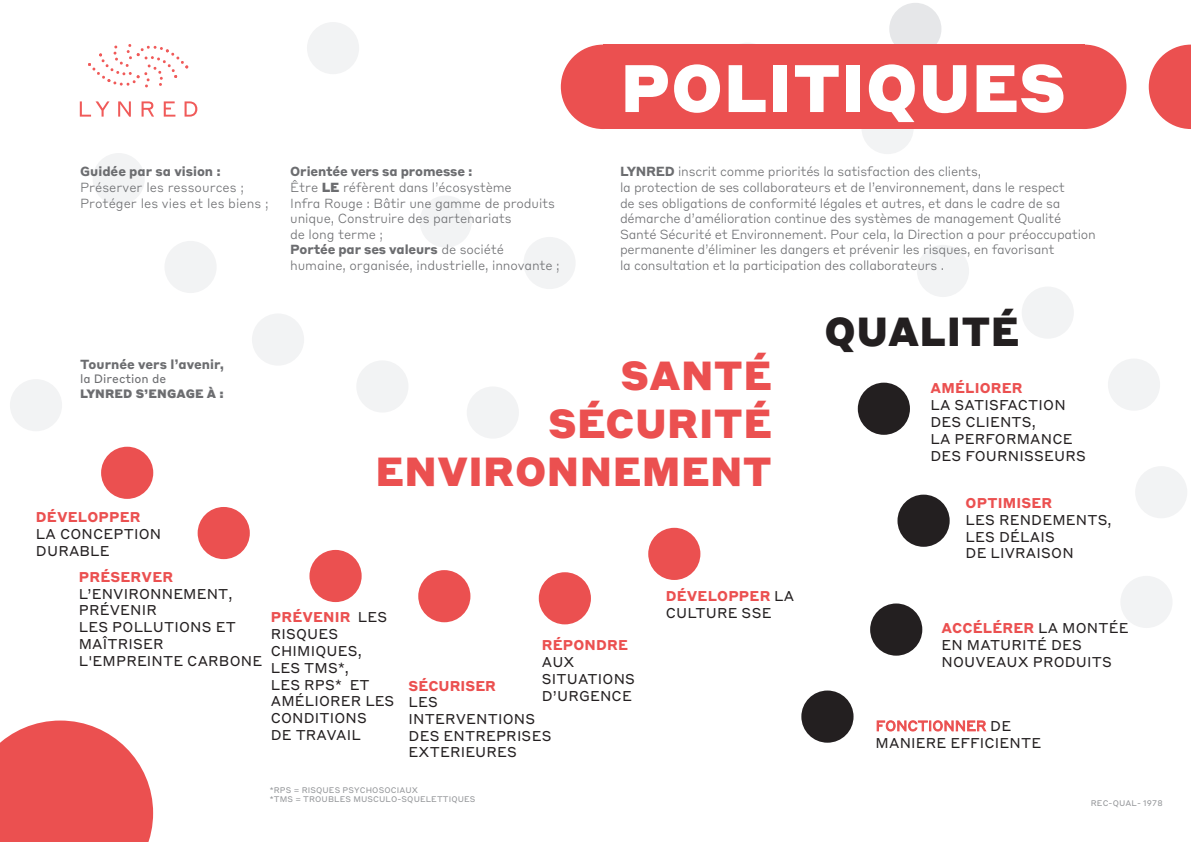
<style>
.page{position:relative;width:1191px;height:842px;background:#fff}
.page>*{position:absolute;margin:0;border:0;box-sizing:border-box;transform-origin:0 0}
.t1{font:900 66px "Styrene B";letter-spacing:.01em;color:#fff}
.t2{font:900 40px/48px "Styrene B";letter-spacing:.01em;color:#eb5050;text-align:right}
.t3{font:900 40px "Styrene B";letter-spacing:.01em;color:#231f20}
.t4{font:14px/16.8px "Styrene B";letter-spacing:.01em;color:#231f20}
.t5{font:300 13px/15.6px "Styrene B";letter-spacing:-.02em;color:#6c6d70}
.t6{font:300 13px/15.6px "Styrene B";color:#6c6d70}
.t7{font:700 13px "Styrene B";color:#6c6d70}
.t8{font:900 12px/14.4px "Styrene B";letter-spacing:.01em;color:#6c6d70}
.t9{font:8px/9.2px "Styrene B";letter-spacing:.01em;color:#939598}
.s1{font-weight:700}
.s2{font-weight:900}
.s3{font-weight:400}
.s4{font-weight:700;color:#eb5050}
.s5{color:#eb5050}
</style>
<div class="page">
<div style="left:1042px;top:45px;width:84px;height:84px;background:#eb5050;border-radius:50%"></div>
<svg style="left:1148px;top:45px;width:43px;height:84px"></svg>
<div style="left:561px;top:45px;width:84px;height:84px;background:#eb5050;border-radius:50%"></div>
<div style="left:889px;top:3px;width:52px;height:52px;background:#e6e7e9;border-radius:50%"></div>
<div style="left:467px;top:386px;width:52px;height:53px;background:#f2f3f4;border-radius:50%"></div>
<div style="left:356px;top:360px;width:52px;height:53px;background:#f2f3f4;border-radius:50%"></div>
<div style="left:252px;top:313px;width:52px;height:53px;background:#f2f3f4;border-radius:50%"></div>
<div style="left:164px;top:241px;width:53px;height:52px;background:#f2f3f4;border-radius:50%"></div>
<div style="left:523px;top:237px;width:52px;height:52px;background:#f2f3f4;border-radius:50%"></div>
<div style="left:420px;top:196px;width:52px;height:52px;background:#f2f3f4;border-radius:50%"></div>
<div style="left:917px;top:245px;width:52px;height:52px;background:#f2f3f4;border-radius:50%"></div>
<div style="left:861px;top:102px;width:52px;height:52px;background:#f2f3f4;border-radius:50%"></div>
<div style="left:1021px;top:287px;width:52px;height:52px;background:#f2f3f4;border-radius:50%"></div>
<div style="left:1107px;top:359px;width:53px;height:52px;background:#f2f3f4;border-radius:50%"></div>
<div style="left:1135px;top:466px;width:52px;height:52px;background:#f2f3f4;border-radius:50%"></div>
<div style="left:1120px;top:576px;width:52px;height:52px;background:#f2f3f4;border-radius:50%"></div>
<div style="left:307px;top:22px;width:52px;height:52px;background:#f2f3f4;border-radius:50%"></div>
<div style="left:93px;top:153px;width:52px;height:52px;background:#f2f3f4;border-radius:50%"></div>
<div style="left:10px;top:379px;width:52px;height:52px;background:#f2f3f4;border-radius:50%"></div>
<div style="left:648px;top:528px;width:52px;height:52px;background:#eb5050;border-radius:50%"></div>
<div style="left:539px;top:572px;width:52px;height:52px;background:#eb5050;border-radius:50%"></div>
<div style="left:418px;top:570px;width:52px;height:52px;background:#eb5050;border-radius:50%"></div>
<div style="left:309px;top:550px;width:53px;height:52px;background:#eb5050;border-radius:50%"></div>
<div style="left:198px;top:507px;width:52px;height:52px;background:#eb5050;border-radius:50%"></div>
<div style="left:101px;top:447px;width:52px;height:52px;background:#eb5050;border-radius:50%"></div>
<div style="left:857px;top:383px;width:53px;height:52px;background:#231f20;border-radius:50%"></div>
<div style="left:897px;top:495px;width:52px;height:52px;background:#231f20;border-radius:50%"></div>
<div style="left:870px;top:603px;width:52px;height:53px;background:#231f20;border-radius:50%"></div>
<div style="left:801px;top:690px;width:52px;height:53px;background:#231f20;border-radius:50%"></div>
<div style="left:603px;top:45px;width:481px;height:84px;background:#eb5050"></div>
<svg style="left:80px;top:101px;width:117px;height:16px"></svg>
<svg style="left:88px;top:44px;width:100px;height:43px"></svg>
<svg style="left:0;top:720px;width:153px;height:122px;background:#ed6666"></svg>
<p class="t1" style="left:620px;top:31px;width:447px">POLITIQUES</p>
<p class="t6" style="left:80px;top:163px;width:190px"><span class="s1">Guidée par sa vision :<br></span>Préserver les ressources ;<br>Protéger les vies et les biens ;</p>
<p class="t5" style="left:620px;top:163px;width:477px"><span class="s1">LYNRED</span> inscrit comme priorités la satisfaction des clients,<br>la protection de ses collaborateurs et de l’environnement, dans le respect<br>de ses obligations de conformité légales et autres, et dans le cadre de sa démarche d’amélioration continue des systèmes de management Qualité Santé Sécurité et Environnement. Pour cela, la Direction a pour préoccupation permanente d’éliminer les dangers et prévenir les risques, en favorisant<br>la consultation et la participation des collaborateurs .</p>
<p class="t5" style="left:290px;top:163px;width:271px"><span class="s1">Orientée vers sa promesse :<br></span>Être <span class="s2">LE</span> réfèrent dans l’écosystème<br>Infra Rouge : Bâtir une gamme de produits unique, Construire des partenariats<br>de long terme ;<br><span class="s1">Portée par ses valeurs</span> de société humaine, organisée, industrielle, innovante ;</p>
<p class="t7" style="left:80px;top:353px;width:145px">Tournée vers l’avenir,</p>
<p class="t8" style="left:80px;top:371px;width:145px"><span class="s3">la Direction de<br></span>LYNRED S’ENGAGE À :</p>
<p class="t4" style="left:36px;top:508px;width:127px"><span class="s4">DÉVELOPPER<br></span>LA CONCEPTION<br>DURABLE</p>
<p class="t4" style="left:79px;top:567px;width:185px"><span class="s4">PRÉSERVER<br></span>L’ENVIRONNEMENT,<br>PRÉVENIR<br>LES POLLUTIONS ET<br>MAÎTRISER<br>L'EMPREINTE CARBONE</p>
<p class="t2" style="left:375px;top:348px;width:398px">SANTÉ<br>SÉCURITÉ<br>ENVIRONNEMENT</p>
<p class="t4" style="left:271px;top:608px;width:125px"><span class="s4">PRÉVENIR</span> LES<br>RISQUES<br>CHIMIQUES,<br>LES TMS*,<br>LES RPS* ET<br>AMÉLIORER LES<br>CONDITIONS<br>DE TRAVAIL</p>
<p class="t4" style="left:542px;top:636px;width:95px"><span class="s4">RÉPONDRE<br></span>AUX<br>SITUATIONS<br>D’URGENCE</p>
<p class="t4" style="left:408px;top:676px;width:144px"><span class="s4">SÉCURISER<br></span>LES<br>INTERVENTIONS<br>DES ENTREPRISES<br>EXTERIEURES</p>
<p class="t4" style="left:666px;top:586px;width:130px"><span class="s4">DÉVELOPPER</span> LA<br>CULTURE SSE</p>
<p class="t9" style="left:270px;top:784px;width:207px">*RPS = RISQUES PSYCHOSOCIAUX<br>*TMS = TROUBLES MUSCULO-SQUELETTIQUES</p>
<p class="t3" style="left:824px;top:297px;width:196px">QUALITÉ</p>
<p class="t4" style="left:930px;top:379px;width:157px"><span class="s4">AMÉLIORER<br></span>LA SATISFACTION<br>DES CLIENTS,<br>LA PERFORMANCE<br>DES FOURNISSEURS</p>
<p class="t4" style="left:965px;top:493px;width:148px"><span class="s4">OPTIMISER<br></span>LES RENDEMENTS,<br>LES DÉLAIS<br>DE LIVRAISON</p>
<p class="t4" style="left:941px;top:619px;width:188px"><span class="s4">ACCÉLÉRER</span> LA MONTÉE<br>EN MATURITÉ DES<br>NOUVEAUX PRODUITS</p>
<p class="t4" style="left:875px;top:716px;width:167px"><span class="s5">FONCTIONNER</span> DE<br>MANIERE EFFICIENTE</p>
<p class="t9" style="left:1090px;top:798px;width:73px">REC-QUAL- 1978</p>
</div>
